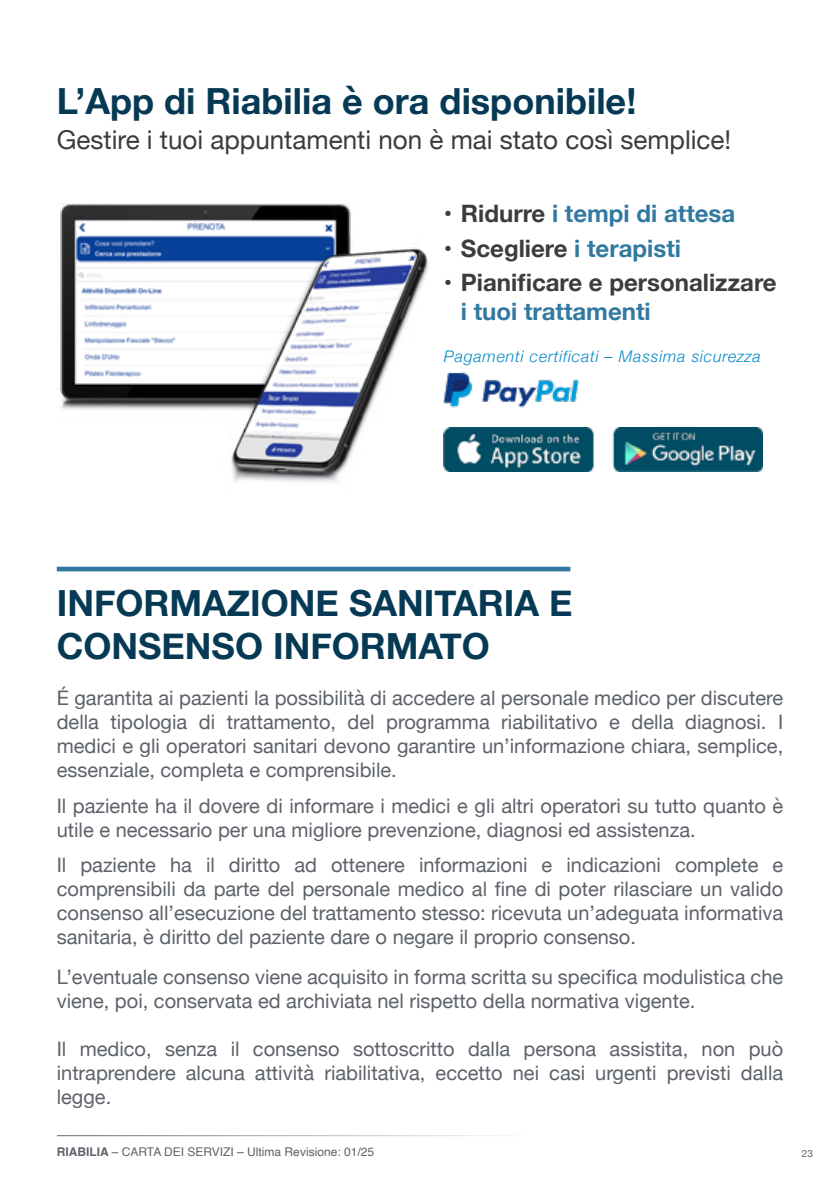
<style>
.page{position:relative;width:840px;height:1191px;background:#fff}
.page>*{position:absolute;margin:0;border:0;box-sizing:border-box;transform-origin:0 0}
.t1{font:700 36px/43.2px "Helvetica Neue";color:#063a54}
.t2{font:26px "Helvetica Neue";color:#3c3c3b}
.t3{font:700 24px "Helvetica Neue";color:#3c3c3b}
.t4{font:700 24px "Helvetica Neue";color:#3179a1}
.t5{font:20px/24px "Helvetica Neue";color:#5d626a;text-align:justify}
.t6{font:italic 300 16px "Helvetica Neue";letter-spacing:.05em;color:#0088c9}
.t7{font:12px "Helvetica";color:#5d626a}
.t8{font:10px "Helvetica Neue";color:#5d626a}
.s1{color:#3c3c3b}
.s2{color:#3179a1}
.s3{font-weight:700}
</style>
<div class="page">
<img style="left:58px;top:203px;width:371px;height:279px">
<hr style="left:57px;top:567px;width:513px;height:4px;background:#3179a1">
<img style="left:443px;top:372px;width:135px;height:36px">
<img style="left:443px;top:427px;width:319px;height:44px">
<h1 class="t1" style="left:57px;top:81px;width:580px">L’App di Riabilia è ora disponibile!</h1>
<h2 class="t2" style="left:57px;top:121px;width:675px">Gestire i tuoi appuntamenti non è mai stato così semplice!</h2>
<p class="t4" style="left:443px;top:195px;width:293px"><span class="s1">• Ridurre</span> i tempi di attesa</p>
<p class="t3" style="left:443px;top:229px;width:238px">• Scegliere <span class="s2">i terapisti</span></p>
<p class="t3" style="left:443px;top:264px;width:334px">• Pianificare e personalizzare</p>
<p class="t4" style="left:460px;top:292px;width:191px">i tuoi trattamenti</p>
<p class="t6" style="left:443px;top:343px;width:318px">Pagamenti certificati – Massima sicurezza</p>
<h1 class="t1" style="left:57px;top:582px;width:517px">INFORMAZIONE SANITARIA E<br>CONSENSO INFORMATO</h1>
<p class="t5" style="left:57px;top:687px;width:727px">É garantita ai pazienti la possibilità di accedere al personale medico per discutere della tipologia di trattamento, del programma riabilitativo e della diagnosi. I medici e gli operatori sanitari devono garantire un’informazione chiara, semplice, essenziale, completa e comprensibile.</p>
<p class="t5" style="left:57px;top:795px;width:727px">Il paziente ha il dovere di informare i medici e gli altri operatori su tutto quanto è utile e necessario per una migliore prevenzione, diagnosi ed assistenza.</p>
<p class="t5" style="left:57px;top:854px;width:727px">Il paziente ha il diritto ad ottenere informazioni e indicazioni complete e comprensibili da parte del personale medico al fine di poter rilasciare un valido consenso all’esecuzione del trattamento stesso: ricevuta un’adeguata informativa sanitaria, è diritto del paziente dare o negare il proprio consenso.</p>
<p class="t5" style="left:57px;top:966px;width:727px">L’eventuale consenso viene acquisito in forma scritta su specifica modulistica che viene, poi, conservata ed archiviata nel rispetto della normativa vigente.</p>
<p class="t5" style="left:57px;top:1038px;width:727px">Il medico, senza il consenso sottoscritto dalla persona assistita, non può intraprendere alcuna attività riabilitativa, eccetto nei casi urgenti previsti dalla legge.</p>
<p class="t7" style="left:57px;top:1142px;width:319px"><span class="s3">RIABILIA</span> – CARTA DEI SERVIZI – Ultima Revisione: 01/25</p>
<p class="t8" style="left:801px;top:1145px;width:13px">23</p>
</div>
